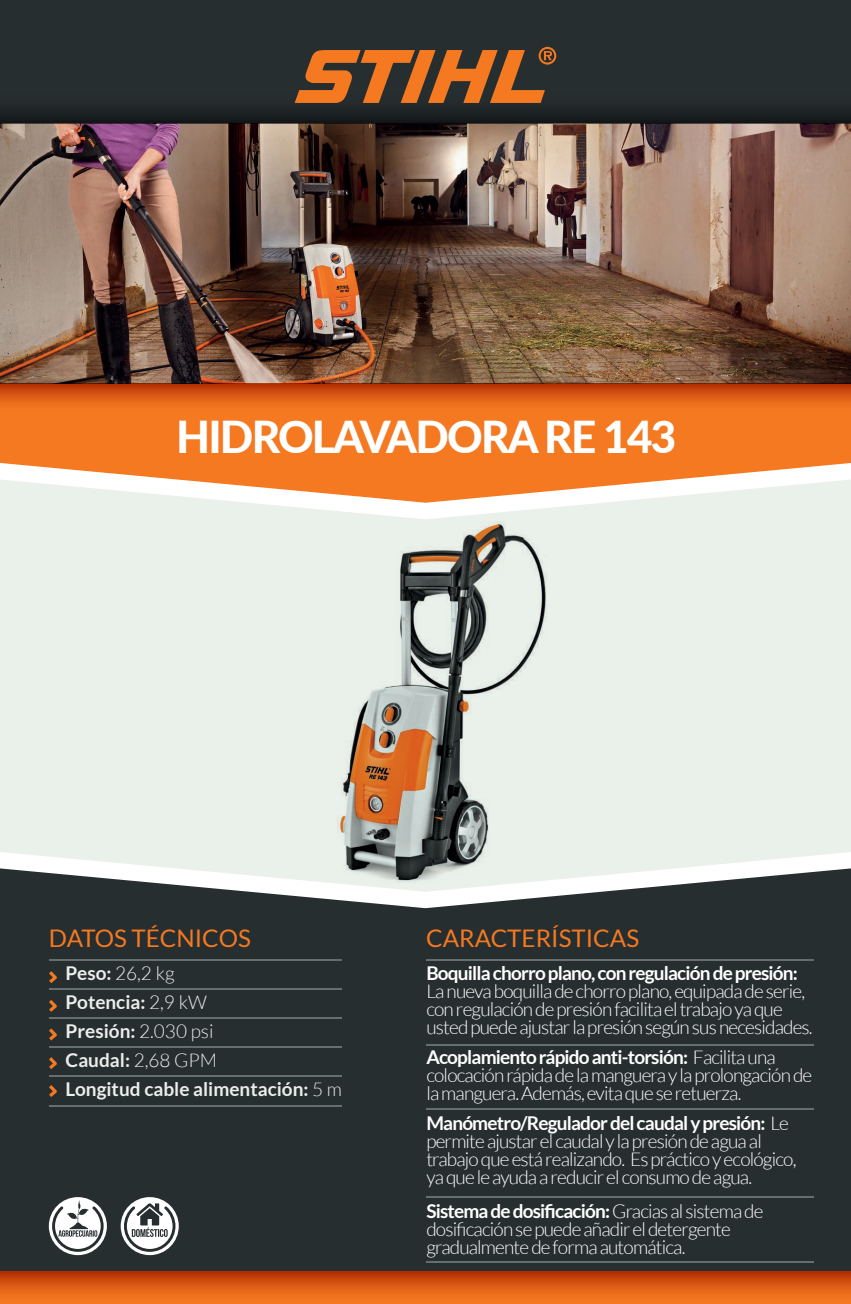
<style>
.page{position:relative;width:851px;height:1304px;background:#fff}
.page>*{position:absolute;margin:0;border:0;box-sizing:border-box;transform-origin:0 0}
.t1{font:800 44px "Lato";letter-spacing:-.04em;color:#fff}
.t2{font:24.2px "Lato";color:#f47921}
.t3{font:300 19px/18px "Lato";letter-spacing:-.045em;color:#fff}
.t4{font:700 19px/29px "Lato";color:#ecedec}
.t5{font:700 19px "Lato";letter-spacing:-.045em;color:#fff}
.s1{font-weight:700}
.s2{font-weight:300}
</style>
<div class="page">
<div style="left:0;top:503px;width:850px;height:365px;background:#eaf0ea"></div>
<div style="left:0;top:0;width:850px;height:123px;background:#272e30"></div>
<div style="left:0;top:868px;width:850px;height:403px;background:#272e30"></div>
<hr style="left:49px;top:988px;width:292px;height:1px;background:#676e70">
<hr style="left:49px;top:1017px;width:292px;height:1px;background:#676e70">
<hr style="left:49px;top:1046px;width:292px;height:1px;background:#676e70">
<hr style="left:49px;top:959px;width:292px;height:1px;background:#676e70">
<hr style="left:49px;top:1075px;width:292px;height:1px;background:#676e70">
<hr style="left:49px;top:1105px;width:292px;height:2px;background:#676e70">
<svg style="left:49px;top:971px;width:8px;height:12px"></svg>
<svg style="left:49px;top:1000px;width:8px;height:12px"></svg>
<svg style="left:49px;top:1028px;width:8px;height:12px"></svg>
<svg style="left:49px;top:1057px;width:8px;height:12px"></svg>
<svg style="left:49px;top:1085px;width:8px;height:12px"></svg>
<svg style="left:0;top:413px;width:850px;height:90px;background:#f4934d"></svg>
<img style="left:0;top:123px;width:850px;height:260px">
<div style="left:0;top:94px;width:850px;height:29px;background:linear-gradient(to right,#1f2426,#1f2426)"></div>
<svg style="left:0;top:1271px;width:850px;height:33px;background:#da5a14"></svg>
<div style="left:0;top:383px;width:850px;height:30px;background:linear-gradient(to bottom,#b83405,#fb8024)"></div>
<svg style="left:49px;top:1197px;width:58px;height:58px"></svg>
<svg style="left:294px;top:47px;width:262px;height:56px"></svg>
<hr style="left:426px;top:959px;width:387px;height:1px;background:#676e70">
<hr style="left:426px;top:1108px;width:387px;height:2px;background:#676e70">
<hr style="left:426px;top:1044px;width:387px;height:2px;background:#676e70">
<hr style="left:426px;top:1196px;width:387px;height:2px;background:#676e70">
<hr style="left:426px;top:1261px;width:387px;height:2px;background:#676e70">
<svg style="left:121px;top:1197px;width:58px;height:58px"></svg>
<img style="left:278px;top:496px;width:302px;height:403px">
<h1 class="t1" style="left:176px;top:404px;width:501px">HIDROLAVADORA RE 143</h1>
<p class="t2" style="left:49px;top:925px;width:203px">DATOS TÉCNICOS</p>
<p class="t2" style="left:426px;top:925px;width:214px">CARACTERÍSTICAS</p>
<p class="t5" style="left:426px;top:962px;width:373px">Boquilla chorro plano, con regulación de presión:</p>
<p class="t3" style="left:426px;top:983px;width:388px">La nueva boquilla de chorro plano, equipada de serie, con regulación de presión facilita el trabajo ya que usted puede ajustar la presión según sus necesidades.</p>
<p class="t3" style="left:426px;top:1049px;width:387px"><span class="s1">Acoplamiento rápido anti-torsión:</span> Facilita una colocación rápida de la manguera y la prolongación de la manguera. Además, evita que se retuerza.</p>
<p class="t3" style="left:426px;top:1115px;width:371px"><span class="s1">Manómetro/Regulador del caudal y presión:</span> Le permite ajustar el caudal y la presión de agua al trabajo que está realizando. Es práctico y ecológico, ya que le ayuda a reducir el consumo de agua.</p>
<p class="t3" style="left:426px;top:1202px;width:339px"><span class="s1">Sistema de dosificación:</span> Gracias al sistema de dosificación se puede añadir el detergente gradualmente de forma automática.</p>
<p class="t4" style="left:66px;top:958px;width:278px">Peso: <span class="s2">26,2 kg<br></span>Potencia: <span class="s2">2,9 kW<br></span>Presión: <span class="s2">2.030 psi<br></span>Caudal: <span class="s2">2,68 GPM<br></span>Longitud cable alimentación: <span class="s2">5 m</span></p>
</div>
